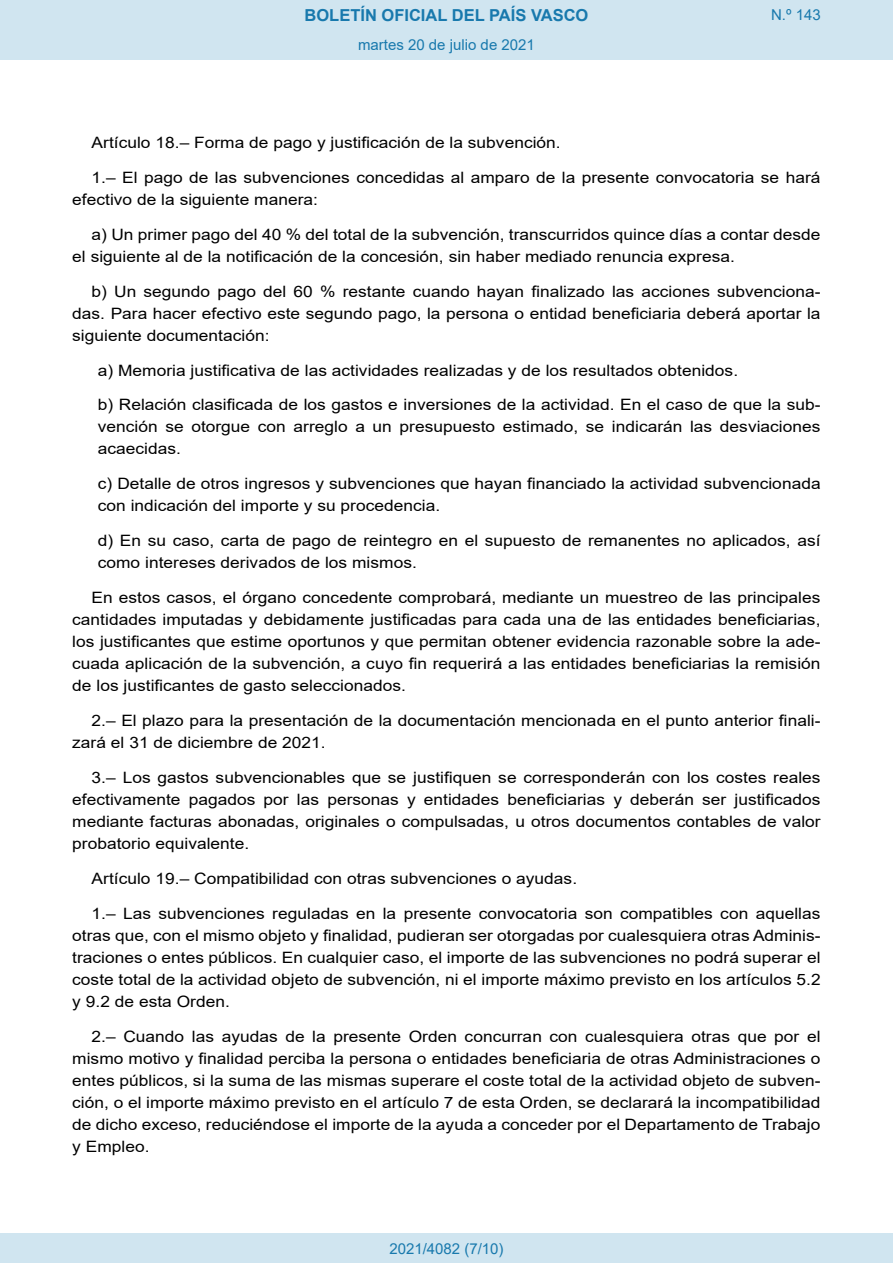
<style>
.page{position:relative;width:893px;height:1263px;background:#fff}
.page>*{position:absolute;margin:0;border:0;box-sizing:border-box;transform-origin:0 0}
.t1{font:700 16.5px "Arial";color:#1879ad}
.BOPVDetalle{font:15.6px/22px "Arial";color:#000;text-align:justify;scale:1.11 1}
.BOPVDetalle1{font:15.6px/22px "Arial";color:#000;scale:1.11 1}
.Paginacion_Centro{font:15px "Arial";color:#1879ad}
</style>
<div class="page">
<div style="left:0;top:0;width:893px;height:60px;background:#d0e5f0"></div>
<div style="left:0;top:1233px;width:893px;height:30px;background:#d0e5f0"></div>
<p class="t1" style="left:305px;top:3px;width:285px">BOLETÍN OFICIAL DEL PAÍS VASCO</p>
<p class="Paginacion_Centro" style="left:358px;top:35px;width:178px">martes 20 de julio de 2021</p>
<p class="Paginacion_Centro" style="left:771px;top:5px;width:51px">N.º 143</p>
<p class="BOPVDetalle" style="left:92px;top:131px;width:424px">Artículo 18.– Forma de pago y justificación de la subvención.</p>
<p class="BOPVDetalle" style="left:72px;top:166px;width:676px;text-indent:19px">1.– El pago de las subvenciones concedidas al amparo de la presente convocatoria se hará efectivo de la siguiente manera:</p>
<p class="BOPVDetalle" style="left:72px;top:223px;width:676px;text-indent:19px">a) Un primer pago del 40 % del total de la subvención, transcurridos quince días a contar desde el siguiente al de la notificación de la concesión, sin haber mediado renuncia expresa.</p>
<p class="BOPVDetalle" style="left:72px;top:280px;width:676px;text-indent:19px">b) Un segundo pago del 60 % restante cuando hayan finalizado las acciones subvenciona&shy;das. Para hacer efectivo este segundo pago, la persona o entidad beneficiaria deberá aportar la siguiente documentación:</p>
<p class="BOPVDetalle1" style="left:98px;top:359px;width:578px">a) Memoria justificativa de las actividades realizadas y de los resultados obtenidos.</p>
<p class="BOPVDetalle1" style="left:98px;top:394px;width:653px;text-align:justify">b) Relación clasificada de los gastos e inversiones de la actividad. En el caso de que la sub&shy;vención se otorgue con arreglo a un presupuesto estimado, se indicarán las desviaciones acaecidas.</p>
<p class="BOPVDetalle1" style="left:98px;top:473px;width:653px">c) Detalle de otros ingresos y subvenciones que hayan financiado la actividad subvencionada con indicación del importe y su procedencia.</p>
<p class="BOPVDetalle1" style="left:98px;top:529px;width:653px">d) En su caso, carta de pago de reintegro en el supuesto de remanentes no aplicados, así como intereses derivados de los mismos.</p>
<p class="BOPVDetalle" style="left:72px;top:586px;width:676px;text-indent:19px">En estos casos, el órgano concedente comprobará, mediante un muestreo de las principales cantidades imputadas y debidamente justificadas para cada una de las entidades beneficiarias, los justificantes que estime oportunos y que permitan obtener evidencia razonable sobre la ade&shy;cuada aplicación de la subvención, a cuyo fin requerirá a las entidades beneficiarias la remisión de los justificantes de gasto seleccionados.</p>
<p class="BOPVDetalle" style="left:72px;top:709px;width:676px;text-indent:19px">2.– El plazo para la presentación de la documentación mencionada en el punto anterior finali&shy;zará el 31 de diciembre de 2021.</p>
<p class="BOPVDetalle" style="left:72px;top:766px;width:676px;text-indent:19px">3.– Los gastos subvencionables que se justifiquen se corresponderán con los costes reales efectivamente pagados por las personas y entidades beneficiarias y deberán ser justificados mediante facturas abonadas, originales o compulsadas, u otros documentos contables de valor probatorio equivalente.</p>
<p class="BOPVDetalle" style="left:92px;top:867px;width:439px">Artículo 19.– Compatibilidad con otras subvenciones o ayudas.</p>
<p class="BOPVDetalle" style="left:72px;top:902px;width:676px;text-indent:19px">1.– Las subvenciones reguladas en la presente convocatoria son compatibles con aquellas otras que, con el mismo objeto y finalidad, pudieran ser otorgadas por cualesquiera otras Adminis&shy;traciones o entes públicos. En cualquier caso, el importe de las subvenciones no podrá superar el coste total de la actividad objeto de subvención, ni el importe máximo previsto en los artículos 5.2 y 9.2 de esta Orden.</p>
<p class="BOPVDetalle" style="left:72px;top:1025px;width:676px;text-indent:19px">2.– Cuando las ayudas de la presente Orden concurran con cualesquiera otras que por el mismo motivo y finalidad perciba la persona o entidades beneficiaria de otras Administraciones o entes públicos, si la suma de las mismas superare el coste total de la actividad objeto de subven&shy;ción, o el importe máximo previsto en el artículo 7 de esta Orden, se declarará la incompatibilidad de dicho exceso, reduciéndose el importe de la ayuda a conceder por el Departamento de Trabajo y Empleo.</p>
<p class="Paginacion_Centro" style="left:389px;top:1238px;width:116px">2021/4082 (7/10)</p>
</div>
